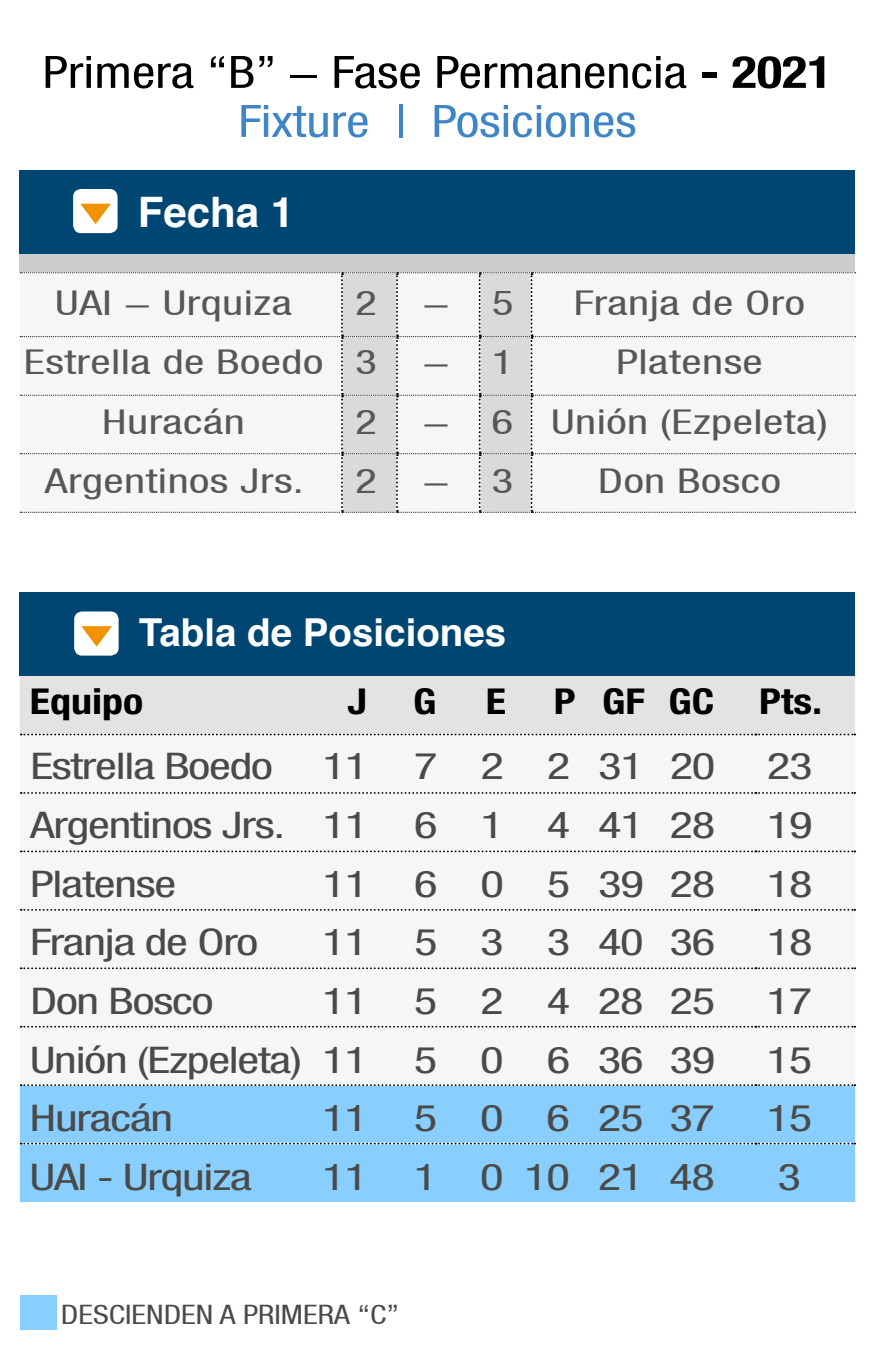
<style>
.page{position:relative;width:875px;height:1365px;background:#fff}
.page>*{position:absolute;margin:0;border:0;box-sizing:border-box;transform-origin:0 0}
.t1{font:condensed 44.8px/49px "Helvetica Neue LT";color:#000;text-align:center;scale:1.18 1}
.t2{font:700 42px "Helvetica";color:#fff}
.t3{font:700 38.5px "Helvetica";color:#fff}
.t4{font:condensed 36.75px "Helvetica Neue LT Std";letter-spacing:-.025em;color:#4a4a49;scale:1.33 1}
.t5{font:700 condensed 35.7px "Helvetica Neue LT Std";color:#000;scale:1.18 1}
.t6{font:condensed 34.3px "Helvetica Neue LT";letter-spacing:.01em;color:#575756;scale:1.33 1}
.t7{font:condensed 26.95px "Helvetica Neue LT";color:#4a4a49;scale:1.18 1}
.s1{font-family:"Helvetica Neue LT Std";font-weight:700}
.s2{color:#4085c6}
</style>
<div class="page">
<div style="left:20px;top:676px;width:835px;height:59px;background:#e3e3e3"></div>
<div style="left:20px;top:735px;width:835px;height:350px;background:#f6f6f6"></div>
<div style="left:20px;top:1085px;width:835px;height:117px;background:#88ceff"></div>
<svg style="left:21px;top:734px;width:834px;height:1px"></svg>
<svg style="left:21px;top:792px;width:834px;height:2px"></svg>
<svg style="left:21px;top:851px;width:834px;height:1px"></svg>
<svg style="left:21px;top:909px;width:834px;height:2px"></svg>
<svg style="left:21px;top:967px;width:834px;height:2px"></svg>
<svg style="left:21px;top:1026px;width:834px;height:2px"></svg>
<svg style="left:21px;top:1084px;width:834px;height:2px"></svg>
<svg style="left:21px;top:1143px;width:834px;height:1px"></svg>
<div style="left:20px;top:593px;width:835px;height:83px;background:#004673"></div>
<div style="left:74px;top:612px;width:45px;height:44px;background:#fff;border-radius:8px"></div>
<svg style="left:81px;top:626px;width:31px;height:21px"></svg>
<div style="left:20px;top:254px;width:835px;height:18px;background:#cdcdcd"></div>
<div style="left:20px;top:170px;width:835px;height:84px;background:#004673"></div>
<div style="left:73px;top:189px;width:45px;height:44px;background:#fff;border-radius:8px"></div>
<svg style="left:80px;top:204px;width:31px;height:20px"></svg>
<svg style="left:20px;top:272px;width:836px;height:241px"></svg>
<div style="left:20px;top:1295px;width:37px;height:34px;background:#88ceff"></div>
<p class="t1" style="left:43px;top:47px;width:671px">Primera “B” - Fase Permanencia <span class="s1">- 2021<br></span><span class="s2">Fixture | Posiciones</span></p>
<p class="t2" style="left:138px;top:178px;width:158px">Fecha 1</p>
<p class="t6" style="left:55px;top:283px;width:179px">UAI - Urquiza</p>
<p class="t6" style="left:355px;top:283px;width:18px">2</p>
<p class="t6" style="left:422px;top:283px;width:70px">- 5</p>
<p class="t6" style="left:574px;top:283px;width:175px">Franja de Oro</p>
<p class="t6" style="left:24px;top:342px;width:267px">Estrella de Boedo 3</p>
<p class="t6" style="left:422px;top:342px;width:70px">- 1</p>
<p class="t6" style="left:616px;top:342px;width:112px">Platense</p>
<p class="t6" style="left:102px;top:402px;width:109px">Huracán</p>
<p class="t6" style="left:355px;top:402px;width:18px">2</p>
<p class="t6" style="left:422px;top:402px;width:306px">- 6 Unión (Ezpeleta)</p>
<p class="t6" style="left:45px;top:461px;width:196px">Argentinos Jrs.</p>
<p class="t6" style="left:355px;top:461px;width:18px">2</p>
<p class="t6" style="left:422px;top:461px;width:70px">- 3</p>
<p class="t6" style="left:598px;top:461px;width:139px">Don Bosco</p>
<p class="t3" style="left:139px;top:602px;width:369px">Tabla de Posiciones</p>
<p class="t5" style="left:30px;top:679px;width:98px">Equipo</p>
<p class="t5" style="left:348px;top:679px;width:18px">J</p>
<p class="t5" style="left:413px;top:679px;width:21px">G</p>
<p class="t5" style="left:486px;top:679px;width:19px">E</p>
<p class="t5" style="left:554px;top:679px;width:138px">P GF GC</p>
<p class="t5" style="left:759px;top:679px;width:55px">Pts.</p>
<p class="t4" style="left:30px;top:745px;width:184px">Estrella Boedo</p>
<p class="t4" style="left:322px;top:745px;width:297px">11 7 2 23120</p>
<p class="t4" style="left:767px;top:745px;width:36px">23</p>
<p class="t4" style="left:30px;top:804px;width:517px">Argentinos Jrs. 11 6 1 4 41 28</p>
<p class="t4" style="left:767px;top:804px;width:36px">19</p>
<p class="t4" style="left:30px;top:862px;width:111px">Platense</p>
<p class="t4" style="left:322px;top:862px;width:297px">11 6 0 53928</p>
<p class="t4" style="left:767px;top:862px;width:36px">18</p>
<p class="t4" style="left:30px;top:921px;width:173px">Franja de Oro</p>
<p class="t4" style="left:322px;top:921px;width:297px">11 5 3 34036</p>
<p class="t4" style="left:767px;top:921px;width:36px">18</p>
<p class="t4" style="left:30px;top:980px;width:139px">Don Bosco</p>
<p class="t4" style="left:322px;top:980px;width:297px">11 5 2 42825</p>
<p class="t4" style="left:767px;top:980px;width:36px">17</p>
<p class="t4" style="left:30px;top:1038px;width:517px">Unión (Ezpeleta) 11 5 0 6 36 39</p>
<p class="t4" style="left:767px;top:1038px;width:36px">15</p>
<p class="t4" style="left:30px;top:1097px;width:109px">Huracán</p>
<p class="t4" style="left:322px;top:1097px;width:297px">11 5 0 62537</p>
<p class="t4" style="left:767px;top:1097px;width:36px">15</p>
<p class="t4" style="left:30px;top:1156px;width:169px">UAI - Urquiza</p>
<p class="t4" style="left:322px;top:1156px;width:297px">11 1 010 2148</p>
<p class="t4" style="left:778px;top:1156px;width:19px">3</p>
<p class="t7" style="left:61px;top:1299px;width:288px">DESCIENDEN A PRIMERA “C”</p>
</div>
